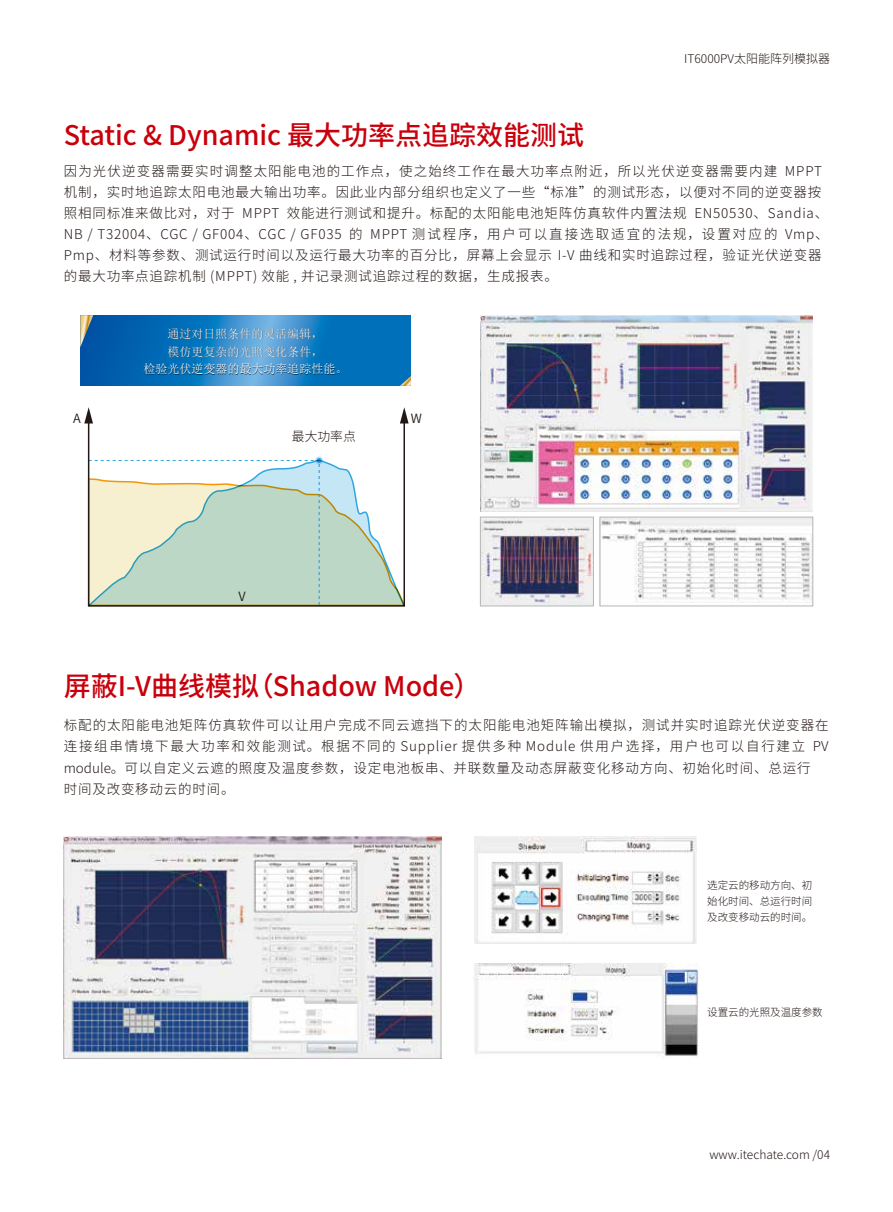
<style>
.page{position:relative;width:893px;height:1212px;background:#fff}
.page>*{position:absolute;margin:0;border:0;box-sizing:border-box;transform-origin:0 0}
.t1{font:500 27px "Source Han Sans CN";color:#c9000c}
.t2{font:300 13.5px/21px "Source Han Sans CN";letter-spacing:.06em;color:#221815}
.t3{font:300 12.75px "Source Han Sans CN";color:#221815}
.t4{font:12.75px "Source Han Sans CN";color:#221815}
.t5{font:12px/17.7px "Source Han Sans CN Regular G Bpc EUC H";color:#fff;text-align:center}
.t6{font:300 12px "Source Han Sans CN";color:#221815}
.t7{font:300 10.5px/16.4px "Source Han Sans CN";color:#221815;text-align:justify}
</style>
<div class="page">
<svg style="left:84px;top:407px;width:9px;height:16px"></svg>
<svg style="left:400px;top:407px;width:9px;height:16px"></svg>
<svg style="left:88px;top:460px;width:317px;height:146px;fill:#bdd7c7"></svg>
<div style="left:315px;top:456px;width:8px;height:8px;border:2px solid #c4e6f5;border-radius:50%"></div>
<img style="left:480px;top:315px;width:333px;height:196px">
<img style="left:602px;top:519px;width:209px;height:84px">
<div style="left:600px;top:517px;width:213px;height:89px;border:1px solid #b5b6b6"></div>
<img style="left:482px;top:519px;width:110px;height:85px">
<div style="left:480px;top:517px;width:114px;height:89px;border:1px solid #b5b6b6"></div>
<svg style="left:80px;top:315px;width:331px;height:71px;background:#1779bf"></svg>
<svg style="left:400px;top:376px;width:11px;height:10px"></svg>
<svg style="left:80px;top:315px;width:13px;height:32px"></svg>
<img style="left:64px;top:836px;width:377px;height:222px">
<img style="left:474px;top:963px;width:225px;height:94px">
<img style="left:475px;top:836px;width:222px;height:108px">
<h1 class="t1" style="left:64px;top:120px;width:522px">Static &amp; Dynamic 最大功率点追踪效能测试</h1>
<p class="t6" style="left:684px;top:52px;width:147px">IT6000PV太阳能阵列模拟器</p>
<p class="t2" style="left:64px;top:161px;width:766px">因为光伏逆变器需要实时调整太阳能电池的工作点，使之始终工作在最大功率点附近，所以光伏逆变器需要内建 MPPT机制，实时地追踪太阳电池最大输出功率。因此业内部分组织也定义了一些“标准”的测试形态，以便对不同的逆变器按照相同标准来做比对，对于 MPPT 效能进行测试和提升。标配的太阳能电池矩阵仿真软件内置法规 EN50530、Sandia、NB / T32004、CGC / GF004、CGC / GF035 的 MPPT 测试程序，用户可以直接选取适宜的法规，设置对应的 Vmp、Pmp、材料等参数、测试运行时间以及运行最大功率的百分比，屏幕上会显示 I-V 曲线和实时追踪过程，验证光伏逆变器的最大功率点追踪机制 (MPPT) 效能 , 并记录测试追踪过程的数据，生成报表。</p>
<p class="t5" style="left:144px;top:325px;width:205px">通过对日照条件的灵活编辑，<br>模仿更复杂的光照变化条件，<br>检验光伏逆变器的最大功率追踪性能。</p>
<p class="t4" style="left:73px;top:412px;width:9px">A</p>
<p class="t4" style="left:411px;top:412px;width:13px">W</p>
<p class="t3" style="left:292px;top:429px;width:65px">最大功率点</p>
<p class="t4" style="left:238px;top:589px;width:9px">V</p>
<h1 class="t1" style="left:64px;top:671px;width:418px">屏蔽I-V曲线模拟（Shadow Mode）</h1>
<p class="t2" style="left:64px;top:715px;width:766px">标配的太阳能电池矩阵仿真软件可以让用户完成不同云遮挡下的太阳能电池矩阵输出模拟，测试并实时追踪光伏逆变器在连接组串情境下最大功率和效能测试。根据不同的 Supplier 提供多种 Module 供用户选择，用户也可以自行建立 PV module。可以自定义云遮的照度及温度参数，设定电池板串、并联数量及动态屏蔽变化移动方向、初始化时间、总运行<br>时间及改变移动云的时间。</p>
<p class="t7" style="left:707px;top:877px;width:107px">选定云的移动方向、初始化时间、总运行时间及改变移动云的时间。</p>
<p class="t7" style="left:707px;top:1004px;width:117px">设置云的光照及温度参数</p>
<p class="t6" style="left:709px;top:1148px;width:122px">www.itechate.com /04</p>
</div>
